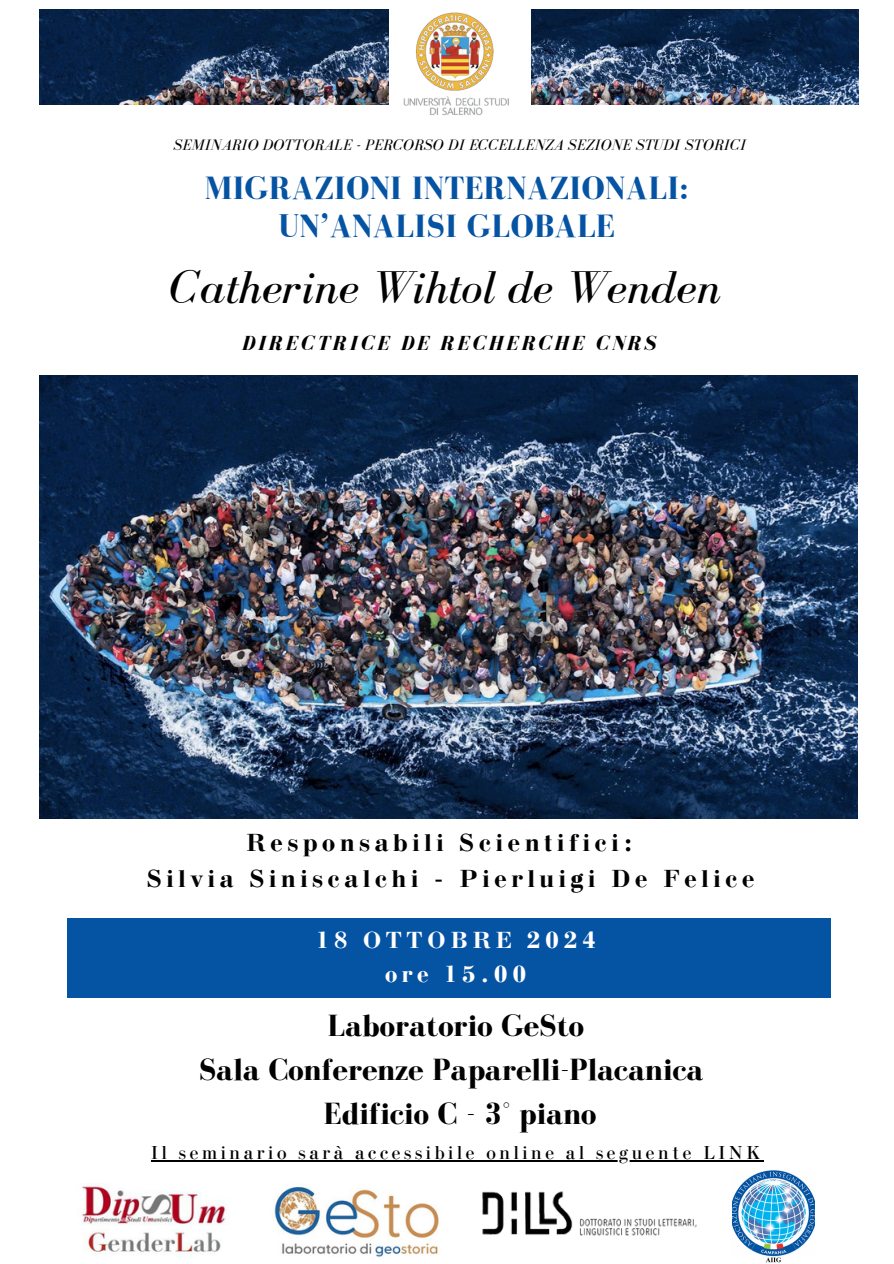
<style>
.page{position:relative;width:894px;height:1264px;background:#fff}
.page>*{position:absolute;margin:0;border:0;box-sizing:border-box;transform-origin:0 0}
.t1{font:italic 47.25px "Bodoni FLF";color:#010101}
.t2{font:700 33.15px/38.2px "Bodoni FLF";letter-spacing:.01em;color:#0553a3;text-align:center}
.t3{font:700 31.5px/43.8px "Bodoni FLF";color:#010101;text-align:center}
.t4{font:700 26.1px/36px "Bodoni";letter-spacing:.185em;color:#010101}
.t5{font:700 24.6px/33.8px "Bodoni";letter-spacing:.185em;color:#fff;text-align:center}
.t6{font:italic 700 21px "Bodoni FLF";letter-spacing:.13em;color:#010101}
.t7{font:19.8px "Bodoni";letter-spacing:.185em;color:#010101}
.t8{font:italic 15.6px "Bodoni FLF";letter-spacing:.01em;color:#010101}
</style>
<div class="page">
<div style="left:67px;top:918px;width:763px;height:79px;background:#0553a3"></div>
<img style="left:482px;top:1191px;width:215px;height:45px">
<img style="left:403px;top:12px;width:106px;height:103px">
<img style="left:732px;top:1170px;width:82px;height:93px">
<img style="left:82px;top:1183px;width:145px;height:71px">
<img style="left:40px;top:10px;width:349px;height:94px">
<img style="left:531px;top:10px;width:327px;height:94px">
<img style="left:274px;top:1186px;width:165px;height:71px">
<img style="left:39px;top:375px;width:818px;height:443px">
<hr style="left:151px;top:1160px;width:612px;height:1px;background:#010101">
<h4 class="t8" style="left:174px;top:136px;width:574px">SEMINARIO DOTTORALE - PERCORSO DI ECCELLENZA SEZIONE STUDI STORICI</h4>
<h4 class="t2" style="left:205px;top:168px;width:485px">MIGRAZIONI INTERNAZIONALI:<br>UN’ANALISI GLOBALE</h4>
<p class="t1" style="left:169px;top:262px;width:553px">Catherine Wihtol de Wenden</p>
<h3 class="t6" style="left:241px;top:332px;width:415px">DIRECTRICE DE RECHERCHE CNRS</h3>
<p class="t4" style="left:147px;top:825px;width:609px;text-indent:100px">Responsabili Scientifici:<br>Silvia Siniscalchi - Pierluigi De Felice</p>
<h6 class="t5" style="left:315px;top:923px;width:282px">18 OTTOBRE 2024 ore 15.00</h6>
<p class="t3" style="left:199px;top:1003px;width:506px">Laboratorio GeSto<br>Sala Conferenze Paparelli-Placanica<br>Edificio C - 3° piano</p>
<p class="t7" style="left:151px;top:1140px;width:610px">Il seminario sarà accessibile online al seguente LINK</p>
</div>
